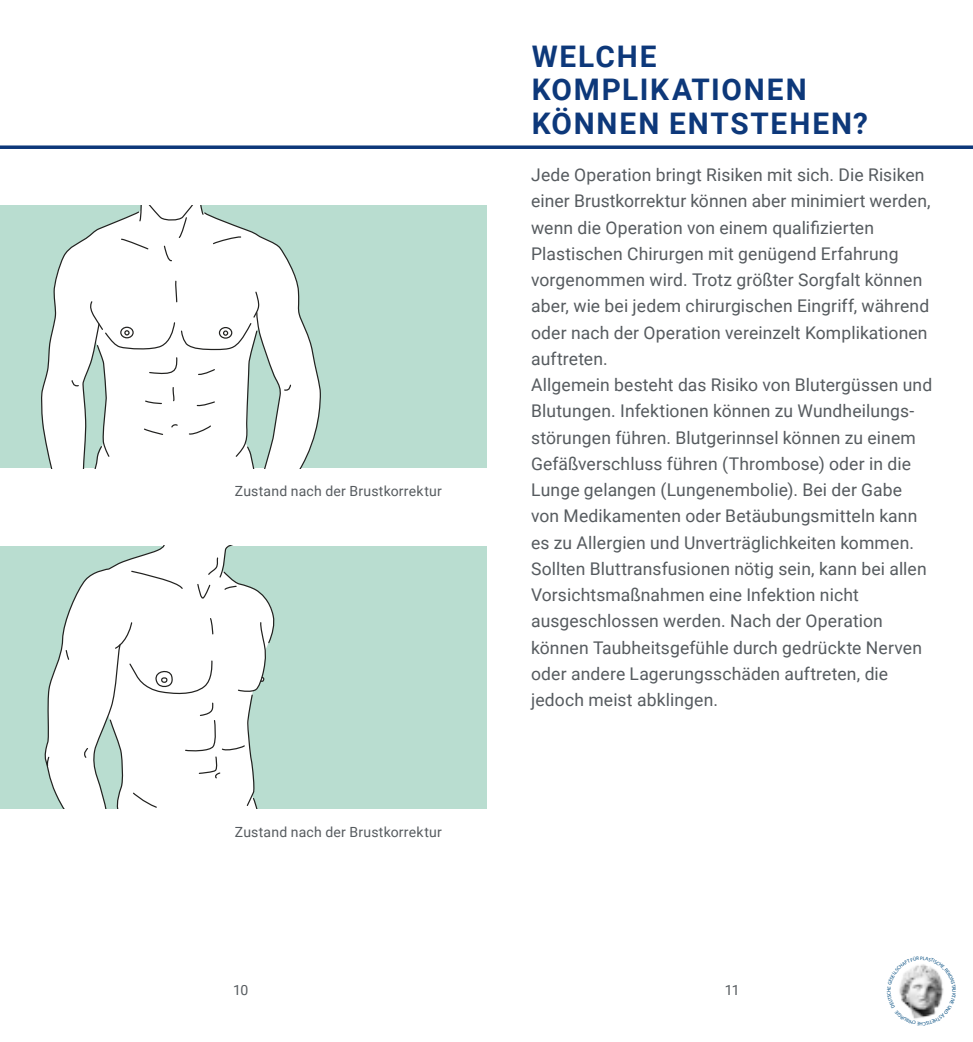
<style>
.page{position:relative;width:973px;height:1042px;background:#fff}
.page>*{position:absolute;margin:0;border:0;box-sizing:border-box;transform-origin:0 0}
.t1{font:700 29.75px/33.2px "Roboto";letter-spacing:.06em;color:#0d387a}
.t2{font:17.5px/26.2px "Roboto";letter-spacing:.005em;color:#565b5f}
.t3{font:14px "Roboto";letter-spacing:.015em;color:#565b5f}
</style>
<div class="page">
<svg style="left:0;top:145px;width:972px;height:4px;fill:#0e397a"></svg>
<div style="left:0;top:205px;width:486px;height:263px;background:#b9ddd0"></div>
<svg style="left:41px;top:205px;width:280px;height:263px"></svg>
<div style="left:0;top:545px;width:486px;height:263px;background:#b9ddd0"></div>
<svg style="left:44px;top:545px;width:232px;height:263px"></svg>
<svg style="left:899px;top:964px;width:45px;height:55px"></svg>
<p class="t3" style="left:235px;top:481px;width:208px">Zustand nach der Brustkorrektur</p>
<p class="t3" style="left:235px;top:822px;width:208px">Zustand nach der Brustkorrektur</p>
<h1 class="t1" style="left:531px;top:39px;width:338px">WELCHE<br>KOMPLIKATIONEN<br>KÖNNEN ENTSTEHEN?</h1>
<p class="t2" style="left:531px;top:161px;width:402px">Jede Operation bringt Risiken mit sich. Die Risiken einer Brustkorrektur können aber minimiert werden, wenn die Operation von einem qualifizierten Plastischen Chirurgen mit genügend Erfahrung vorgenommen wird. Trotz größter Sorgfalt können aber, wie bei jedem chirurgischen Eingriff, während oder nach der Operation vereinzelt Komplikationen auftreten.<br>Allgemein besteht das Risiko von Blutergüssen und Blutungen. Infektionen können zu Wundheilungs&shy;störungen führen. Blutgerinnsel können zu einem Gefäßverschluss führen (Thrombose) oder in die Lunge gelangen (Lungenembolie). Bei der Gabe von Medikamenten oder Betäubungsmitteln kann es zu Allergien und Unverträglichkeiten kommen.<br>Sollten Bluttransfusionen nötig sein, kann bei allen Vorsichtsmaßnahmen eine Infektion nicht ausgeschlossen werden. Nach der Operation können Taubheitsgefühle durch gedrückte Nerven oder andere Lagerungsschäden auftreten, die jedoch meist abklingen.</p>
<p class="t3" style="left:233px;top:980px;width:17px">10</p>
<p class="t3" style="left:724px;top:980px;width:16px">11</p>
</div>
